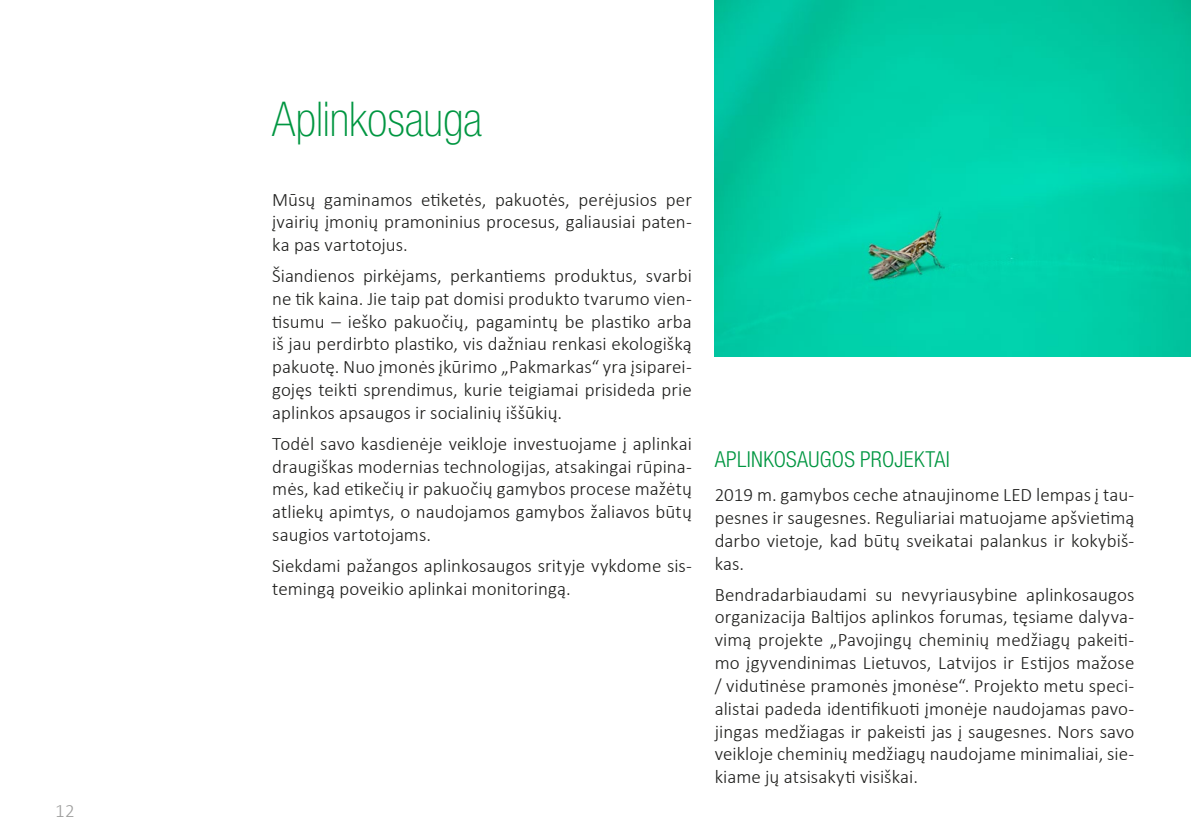
<style>
.page{position:relative;width:1191px;height:840px;background:#fff}
.page>*{position:absolute;margin:0;border:0;box-sizing:border-box;transform-origin:0 0}
.t1{font:100 48px "Helv Neue Cond VRS";letter-spacing:-.005em;color:#009641}
.t2{font:300 22px "Helv Neue Cond VRS";letter-spacing:.015em;color:#009641}
.t3{font:300 19px/22.8px "Calibri";color:#1d1d1b;text-align:justify}
.t4{font:300 19px "Calibri";color:#9d9d9c}
</style>
<div class="page">
<img style="left:714px;top:0;width:477px;height:356px">
<p class="t4" style="left:55px;top:798px;width:21px">12</p>
<h1 class="t1" style="left:272px;top:92px;width:211px">Aplinkosauga</h1>
<p class="t3" style="left:272px;top:187px;width:421px">Mūsų gaminamos etiketės, pakuotės, perėjusios per įvairių įmonių pramoninius procesus, galiausiai paten&shy;ka pas vartotojus.</p>
<p class="t3" style="left:272px;top:263px;width:421px">Šiandienos pirkėjams, perkantiems produktus, svarbi ne tik kaina. Jie taip pat domisi produkto tvarumo vien&shy;tisumu – ieško pakuočių, pagamintų be plastiko arba iš jau perdirbto plastiko, vis dažniau renkasi ekologišką pakuotę. Nuo įmonės įkūrimo „Pakmarkas“ yra įsiparei&shy;gojęs teikti sprendimus, kurie teigiamai prisideda prie aplinkos apsaugos ir socialinių iššūkių.</p>
<p class="t3" style="left:272px;top:431px;width:421px">Todėl savo kasdienėje veikloje investuojame į aplinkai draugiškas modernias technologijas, atsakingai rūpina&shy;mės, kad etikečių ir pakuočių gamybos procese mažėtų atliekų apimtys, o naudojamos gamybos žaliavos būtų saugios vartotojams.</p>
<p class="t3" style="left:272px;top:553px;width:421px">Siekdami pažangos aplinkosaugos srityje vykdome sis&shy;temingą poveikio aplinkai monitoringą.</p>
<p class="t2" style="left:714px;top:446px;width:237px">APLINKOSAUGOS PROJEKTAI</p>
<p class="t3" style="left:714px;top:482px;width:421px">2019 m. gamybos ceche atnaujinome LED lempas į tau&shy;pesnes ir saugesnes. Reguliariai matuojame apšvietimą darbo vietoje, kad būtų sveikatai palankus ir kokybiš&shy;kas.</p>
<p class="t3" style="left:714px;top:581px;width:421px">Bendradarbiaudami su nevyriausybine aplinkosaugos organizacija Baltijos aplinkos forumas, tęsiame dalyva&shy;vimą projekte „Pavojingų cheminių medžiagų pakeiti&shy;mo įgyvendinimas Lietuvos, Latvijos ir Estijos mažose / vidutinėse pramonės įmonėse“. Projekto metu speci&shy;alistai padeda identifikuoti įmonėje naudojamas pavo&shy;jingas medžiagas ir pakeisti jas į saugesnes. Nors savo veikloje cheminių medžiagų naudojame minimaliai, sie&shy;kiame jų atsisakyti visiškai.</p>
</div>
